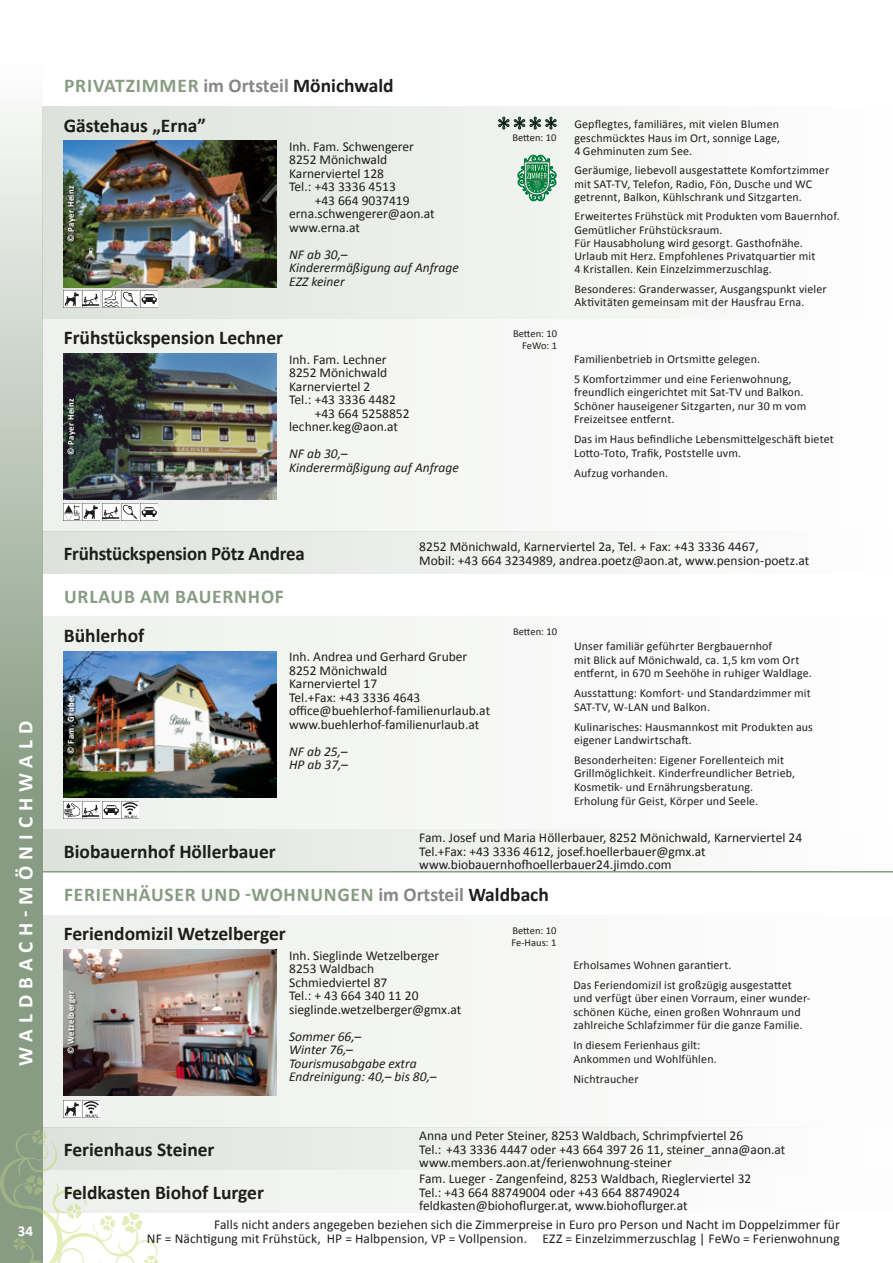
<style>
.page{position:relative;width:893px;height:1263px;background:#fff}
.page>*{position:absolute;margin:0;border:0;box-sizing:border-box;transform-origin:0 0}
.t1{font:700 21px "Calibri";letter-spacing:.29em;color:#fff}
.t2{font:700 19.5px "Calibri";color:#1d1d1b}
.t3{font:700 19.5px "Calibri";letter-spacing:.035em;color:#889c83}
.t4{font:700 19.5px "Calibri";color:#889c83}
.t5{font:700 15px "Calibri";color:#fff}
.t6{font:13.5px/13.5px "Calibri";color:#1d1d1b}
.t7{font:italic 13.5px/13.5px "Calibri";color:#1d1d1b}
.t8{font:12px/13.5px "Calibri";letter-spacing:.01em;color:#1d1d1b}
.t9{font:10.5px/12px "Calibri";color:#1d1d1b;text-align:right}
.t10{font:700 9px "Calibri";letter-spacing:.05em;color:#fff;scale:.96 1}
.s1{color:#878787}
.s2{color:#1d1d1b}
</style>
<div class="page">
<div style="left:43px;top:319px;width:850px;height:212px;background:#f8f9f7"></div>
<div style="left:43px;top:106px;width:850px;height:213px;background:linear-gradient(to right,#d7ddd7,#fff)"></div>
<div style="left:43px;top:531px;width:850px;height:43px;background:linear-gradient(to right,#dde3db,#fefefe)"></div>
<svg style="left:0;top:106px;width:43px;height:1023px;background:#acbaa8"></svg>
<img style="left:64px;top:291px;width:17px;height:17px">
<img style="left:83px;top:291px;width:17px;height:17px">
<img style="left:102px;top:291px;width:17px;height:17px">
<img style="left:121px;top:291px;width:17px;height:17px">
<img style="left:140px;top:291px;width:17px;height:17px">
<div style="left:43px;top:617px;width:850px;height:212px;background:#f8f9f7"></div>
<svg style="left:43px;top:1128px;width:613px;height:42px;fill:#ebeeea"></svg>
<div style="left:43px;top:915px;width:850px;height:213px;background:#f7f8f6"></div>
<div style="left:43px;top:1170px;width:850px;height:43px;background:#f6f8f6"></div>
<div style="left:43px;top:829px;width:850px;height:43px;background:linear-gradient(to right,#dde3db,#fefefe)"></div>
<hr style="left:43px;top:871px;width:850px;height:1px;background:#889c83">
<img style="left:64px;top:141px;width:212px;height:146px">
<svg style="left:498px;top:117px;width:59px;height:13px"></svg>
<svg style="left:518px;top:155px;width:38px;height:46px"></svg>
<div style="left:67px;top:186px;width:11px;height:57px;background:#1d1d1b;opacity:.75"></div>
<img style="left:64px;top:353px;width:212px;height:147px">
<img style="left:64px;top:504px;width:17px;height:17px">
<img style="left:83px;top:505px;width:17px;height:16px">
<img style="left:102px;top:504px;width:17px;height:17px">
<img style="left:121px;top:504px;width:17px;height:17px">
<img style="left:140px;top:504px;width:17px;height:17px">
<div style="left:67px;top:399px;width:11px;height:57px;background:#1d1d1b;opacity:.75"></div>
<img style="left:64px;top:651px;width:212px;height:146px">
<img style="left:64px;top:801px;width:17px;height:18px">
<img style="left:83px;top:801px;width:17px;height:18px">
<img style="left:102px;top:801px;width:17px;height:18px">
<img style="left:121px;top:801px;width:17px;height:18px">
<div style="left:67px;top:694px;width:9px;height:61px;background:#1d1d1b;opacity:.75"></div>
<img style="left:64px;top:949px;width:212px;height:147px">
<img style="left:64px;top:1100px;width:17px;height:17px">
<img style="left:83px;top:1100px;width:17px;height:17px">
<div style="left:67px;top:990px;width:11px;height:65px;background:#1d1d1b;opacity:.75"></div>
<svg style="left:0;top:1129px;width:158px;height:134px"></svg>
<h1 class="t1" style="left:11px;top:1066px;width:347px;rotate:-90deg">WALDBACH-MÖNICHWALD</h1>
<p class="t5" style="left:18px;top:1220px;width:17px">34</p>
<h2 class="t4" style="left:64px;top:72px;width:331px">PRIVATZIMMER <span class="s1">im Ortsteil</span> <span class="s2">Mönichwald</span></h2>
<h2 class="t2" style="left:64px;top:111px;width:144px">Gästehaus „Erna”</h2>
<p class="t8" style="left:574px;top:117px;width:207px;text-align:justify">Gepflegtes, familiäres, mit vielen Blumen geschmücktes Haus im Ort, sonnige Lage, 4 Gehminuten zum See.</p>
<p class="t8" style="left:574px;top:163px;width:256px">Geräumige, liebevoll ausgestattete Komfortzimmer mit SAT-TV, Telefon, Radio, Fön, Dusche und WC getrennt, Balkon, Kühlschrank und Sitzgarten.</p>
<p class="t8" style="left:574px;top:209px;width:267px">Erweitertes Frühstück mit Produkten vom Bauernhof.<br>Gemütlicher Frühstücksraum.<br>Für Hausabholung wird gesorgt. Gasthofnähe.<br>Urlaub mit Herz. Empfohlenes Privatquartier mit<br>4 Kristallen. Kein Einzelzimmerzuschlag.</p>
<p class="t8" style="left:574px;top:282px;width:254px">Besonderes: Granderwasser, Ausgangspunkt vieler<br>Aktivitäten gemeinsam mit der Hausfrau Erna.</p>
<p class="t9" style="left:512px;top:131px;width:46px">Betten: 10</p>
<p class="t6" style="left:289px;top:139px;width:126px">Inh. Fam. Schwengerer<br>8252 Mönichwald<br>Karnerviertel 128<br>Tel.: +43 3336 4513</p>
<p class="t6" style="left:289px;top:193px;width:147px;text-indent:26px">+43 664 9037419 erna.schwengerer@aon.at www.erna.at</p>
<p class="t7" style="left:289px;top:247px;width:171px">NF ab 30,–<br>Kinderermäßigung auf Anfrage<br>EZZ keiner</p>
<p class="t10" style="left:65px;top:242px;width:60px;rotate:-90deg">© Payer Heinz</p>
<h2 class="t2" style="left:64px;top:324px;width:221px">Frühstückspension Lechner</h2>
<p class="t10" style="left:65px;top:455px;width:60px;rotate:-90deg">© Payer Heinz</p>
<p class="t6" style="left:289px;top:352px;width:99px">Inh. Fam. Lechner</p>
<p class="t6" style="left:289px;top:365px;width:100px">8252 Mönichwald</p>
<p class="t6" style="left:289px;top:379px;width:83px">Karnerviertel 2</p>
<p class="t6" style="left:289px;top:392px;width:108px">Tel.: +43 3336 4482</p>
<p class="t6" style="left:315px;top:406px;width:96px">+43 664 5258852</p>
<p class="t6" style="left:289px;top:419px;width:110px">lechner.keg@aon.at</p>
<p class="t7" style="left:289px;top:446px;width:171px">NF ab 30,–<br>Kinderermäßigung auf Anfrage</p>
<p class="t9" style="left:513px;top:328px;width:46px">Betten: 10<br>FeWo: 1</p>
<p class="t8" style="left:574px;top:349px;width:219px;line-height:20px">Familienbetrieb in Ortsmitte gelegen.<br>5 Komfortzimmer und eine Ferienwohnung,</p>
<p class="t8" style="left:574px;top:385px;width:234px">freundlich eingerichtet mit Sat-TV und Balkon.<br>Schöner hauseigener Sitzgarten, nur 30 m vom<br>Freizeitsee entfernt.</p>
<p class="t8" style="left:574px;top:432px;width:261px">Das im Haus befindliche Lebensmittelgeschäft bietet<br>Lotto-Toto, Trafik, Poststelle uvm.</p>
<p class="t8" style="left:574px;top:466px;width:96px">Aufzug vorhanden.</p>
<h2 class="t2" style="left:64px;top:540px;width:242px">Frühstückspension Pötz Andrea</h2>
<p class="t6" style="left:419px;top:539px;width:392px">8252 Mönichwald, Karnerviertel 2a, Tel. + Fax: +43 3336 4467,<br>Mobil: +43 664 3234989, andrea.poetz@aon.at, www.pension-poetz.at</p>
<h2 class="t3" style="left:64px;top:582px;width:221px">URLAUB AM BAUERNHOF</h2>
<h2 class="t2" style="left:64px;top:622px;width:82px">Bühlerhof</h2>
<p class="t10" style="left:65px;top:753px;width:63px;rotate:-90deg">© Fam. Gruber</p>
<p class="t6" style="left:289px;top:649px;width:203px">Inh. Andrea und Gerhard Gruber<br>8252 Mönichwald<br>Karnerviertel 17<br>Tel.+Fax: +43 3336 4643 office@buehlerhof-familienurlaub.at www.buehlerhof-familienurlaub.at</p>
<p class="t7" style="left:289px;top:744px;width:60px">NF ab 25,–<br>HP ab 37,–</p>
<p class="t9" style="left:513px;top:625px;width:46px">Betten: 10</p>
<p class="t8" style="left:574px;top:639px;width:239px">Unser familiär geführter Bergbauernhof<br>mit Blick auf Mönichwald, ca. 1,5 km vom Ort entfernt, in 670 m Seehöhe in ruhiger Waldlage.</p>
<p class="t8" style="left:574px;top:686px;width:238px">Ausstattung: Komfort- und Standardzimmer mit<br>SAT-TV, W-LAN und Balkon.</p>
<p class="t8" style="left:574px;top:719px;width:240px">Kulinarisches: Hausmannkost mit Produkten aus eigener Landwirtschaft.</p>
<p class="t8" style="left:574px;top:753px;width:222px">Besonderheiten: Eigener Forellenteich mit Grillmöglichkeit. Kinderfreundlicher Betrieb, Kosmetik- und Ernährungsberatung.<br>Erholung für Geist, Körper und Seele.</p>
<h2 class="t2" style="left:64px;top:837px;width:213px">Biobauernhof Höllerbauer</h2>
<p class="t6" style="left:419px;top:830px;width:384px">Fam. Josef und Maria Höllerbauer, 8252 Mönichwald, Karnerviertel 24<br>Tel.+Fax: +43 3336 4612, josef.hoellerbauer@gmx.at www.biobauernhofhoellerbauer24.jimdo.com</p>
<h2 class="t3" style="left:64px;top:881px;width:486px">FERIENHÄUSER UND -WOHNUNGEN <span class="s1">im Ortsteil</span> <span class="s2">Waldbach</span></h2>
<h2 class="t2" style="left:64px;top:920px;width:223px">Feriendomizil Wetzelberger</h2>
<p class="t10" style="left:65px;top:1054px;width:67px;rotate:-90deg">© Wetzelberger</p>
<p class="t6" style="left:289px;top:948px;width:174px">Inh. Sieglinde Wetzelberger<br>8253 Waldbach<br>Schmiedviertel 87<br>Tel.: + 43 664 340 11 20 sieglinde.wetzelberger@gmx.at</p>
<p class="t7" style="left:289px;top:1029px;width:149px">Sommer 66,–<br>Winter 76,–<br>Tourismusabgabe extra<br>Endreinigung: 40,– bis 80,–</p>
<p class="t9" style="left:511px;top:924px;width:46px;text-align:left">Betten: 10<br>Fe-Haus: 1</p>
<p class="t8" style="left:573px;top:955px;width:220px;line-height:20px">Erholsames Wohnen garantiert.<br>Das Feriendomizil ist großzügig ausgestattet</p>
<p class="t8" style="left:573px;top:991px;width:239px">und verfügt über einen Vorraum, einer wunder&shy;schönen Küche, einen großen Wohnraum und zahlreiche Schlafzimmer für die ganze Familie.</p>
<p class="t8" style="left:573px;top:1038px;width:145px">In diesem Ferienhaus gilt:<br>Ankommen und Wohlfühlen.</p>
<p class="t8" style="left:573px;top:1071px;width:67px">Nichtraucher</p>
<h2 class="t2" style="left:64px;top:1136px;width:152px">Ferienhaus Steiner</h2>
<p class="t6" style="left:419px;top:1129px;width:368px">Anna und Peter Steiner, 8253 Waldbach, Schrimpfviertel 26<br>Tel.: +43 3336 4447 oder +43 664 397 26 11, steiner_anna@aon.at www.members.aon.at/ferienwohnung-steiner</p>
<h2 class="t2" style="left:64px;top:1178px;width:202px">Feldkasten Biohof Lurger</h2>
<p class="t6" style="left:419px;top:1171px;width:334px">Fam. Lueger - Zangenfeind, 8253 Waldbach, Rieglerviertel 32<br>Tel.: +43 664 88749004 oder +43 664 88749024 feldkasten@biohoflurger.at, www.biohoflurger.at</p>
<p class="t6" style="left:147px;top:1218px;width:694px;text-align:right">Falls nicht anders angegeben beziehen sich die Zimmerpreise in Euro pro Person und Nacht im Doppelzimmer für<br>NF = Nächtigung mit Frühstück, HP = Halbpension, VP = Vollpension. EZZ = Einzelzimmerzuschlag | FeWo = Ferienwohnung</p>
</div>
